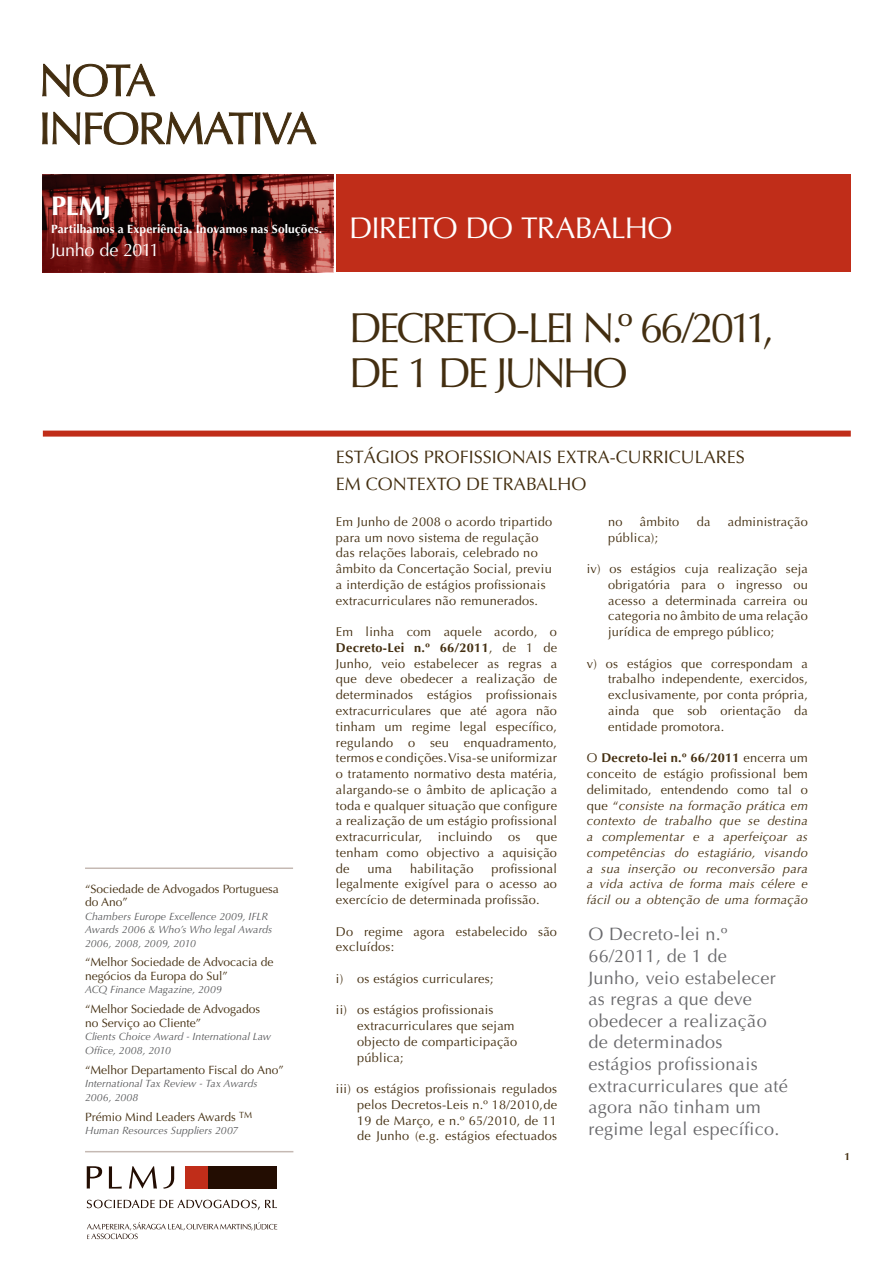
<style>
.page{position:relative;width:893px;height:1263px;background:#fff}
.page>*{position:absolute;margin:0;border:0;box-sizing:border-box;transform-origin:0 0}
.t1{font:42px "Optima";letter-spacing:-.075em;color:#432e10}
.t2{font:30px "Optima";letter-spacing:-.03em;color:#fff}
.t3{font:700 27px "Optima";color:#fff}
.t4{font:18px/21.6px "Optima";letter-spacing:.02em;color:#69696c}
.t5{font:18px "Optima";color:#432e10}
.t6{font:18px "Optima";letter-spacing:-.025em;color:#fff}
.t7{font:12.75px/15.8px "Optima";letter-spacing:.02em;color:#432e10;text-align:justify}
.t8{font:italic 12.75px/15.8px "Optima";letter-spacing:.02em;color:#432e10;text-align:justify}
.t9{font:12px/13.5px "Optima";color:#432e10}
.t10{font:700 12px "Optima";letter-spacing:.01em;color:#fff}
.t11{font:italic 10.5px/13.5px "Optima";letter-spacing:.005em;color:#57585a}
.t12{font:700 10.5px "Optima";color:#432e10}
.s1{font-weight:700}
.s2{font-style:normal}
.s3{font-weight:700;font-style:normal}
</style>
<div class="page">
<svg style="left:42px;top:112px;width:275px;height:33px"></svg>
<svg style="left:42px;top:64px;width:114px;height:33px"></svg>
<div style="left:43px;top:431px;width:808px;height:6px;background:#c02d19"></div>
<svg style="left:43px;top:174px;width:290px;height:98px;background:#62201e"></svg>
<div style="left:336px;top:174px;width:515px;height:98px;background:#c02d19"></div>
<hr style="left:85px;top:867px;width:208px;height:2px;background:#c5b9b3">
<hr style="left:85px;top:1151px;width:208px;height:1px;background:#c5b9b3">
<div style="left:208px;top:1166px;width:69px;height:22px;background:#230d02"></div>
<div style="left:185px;top:1166px;width:23px;height:22px;background:#c02d19"></div>
<svg style="left:87px;top:1166px;width:87px;height:22px"></svg>
<svg style="left:87px;top:1200px;width:190px;height:10px"></svg>
<svg style="left:87px;top:1222px;width:190px;height:17px"></svg>
<p class="t3" style="left:51px;top:190px;width:62px">PLMJ</p>
<p class="t10" style="left:51px;top:221px;width:273px">Partilhamos a Experiência. Inovamos nas Soluções.</p>
<p class="t6" style="left:51px;top:240px;width:110px">Junho de 2011</p>
<p class="t2" style="left:349px;top:210px;width:325px">DIREITO DO TRABALHO</p>
<p class="t9" style="left:85px;top:882px;width:195px">“Sociedade de Advogados Portuguesa do Ano”</p>
<p class="t11" style="left:85px;top:909px;width:189px">Chambers Europe Excellence 2009, IFLR<br>Awards 2006 &amp; Who’s Who legal Awards<br>2006, 2008, 2009, 2010</p>
<p class="t9" style="left:85px;top:956px;width:190px">“Melhor Sociedade de Advocacia de negócios da Europa do Sul”</p>
<p class="t11" style="left:85px;top:983px;width:138px">ACQ Finance Magazine, 2009</p>
<p class="t9" style="left:85px;top:1003px;width:177px">“Melhor Sociedade de Advogados no Serviço ao Cliente”</p>
<p class="t11" style="left:85px;top:1030px;width:187px">Clients Choice Award - International Law<br>Office, 2008, 2010</p>
<p class="t9" style="left:85px;top:1063px;width:200px">“Melhor Departamento Fiscal do Ano”</p>
<p class="t11" style="left:85px;top:1077px;width:174px">International Tax Review - Tax Awards<br>2006, 2008</p>
<p class="t9" style="left:85px;top:1110px;width:169px">Prémio Mind Leaders Awards <sup>TM</sup></p>
<p class="t11" style="left:85px;top:1124px;width:155px">Human Resources Suppliers 2007</p>
<p class="t1" style="left:349px;top:304px;width:427px">DECRETO-LEI N.º 66/2011,</p>
<p class="t1" style="left:349px;top:349px;width:280px">DE 1 DE JUNHO</p>
<p class="t5" style="left:336px;top:446px;width:410px">ESTÁGIOS PROFISSIONAIS EXTRA-CURRICULARES</p>
<p class="t5" style="left:336px;top:473px;width:252px">EM CONTEXTO DE TRABALHO</p>
<p class="t7" style="left:336px;top:514px;width:218px">Em Junho de 2008 o acordo tripartido</p>
<p class="t7" style="left:336px;top:530px;width:204px">para um novo sistema de regulação</p>
<p class="t7" style="left:336px;top:545px;width:203px">das relações laborais, celebrado no</p>
<p class="t7" style="left:336px;top:561px;width:217px">âmbito da Concertação Social, previu</p>
<p class="t7" style="left:336px;top:577px;width:211px">a interdição de estágios profissionais</p>
<p class="t7" style="left:336px;top:593px;width:204px">extracurriculares não remunerados.</p>
<p class="t7" style="left:336px;top:624px;width:223px">Em linha com aquele acordo, o <span class="s1">Decreto-Lei n.º 66/2011</span>, de 1 de Junho, veio estabelecer as regras a que deve obedecer a realização de determinados estágios profissionais extracurriculares que até agora não tinham um regime legal específico, regulando o seu enquadramento, termos e condições. Visa-se uniformizar o tratamento normativo desta matéria, alargando-se o âmbito de aplicação a toda e qualquer situação que configure a realização de um estágio profissional extracurricular, incluindo os que tenham como objectivo a aquisição de</p>
<p class="t7" style="left:336px;top:860px;width:223px;text-indent:155px">profissional legalmente exigível para o acesso ao exercício de determinada profissão.</p>
<p class="t7" style="left:336px;top:923px;width:223px">Do regime agora estabelecido são excluídos:</p>
<p class="t7" style="left:336px;top:971px;width:159px">i) os estágios curriculares;</p>
<p class="t7" style="left:357px;top:1002px;width:162px;text-align:left;text-indent:-21px">ii) os estágios profissionais extracurriculares que sejam objecto de comparticipação pública;</p>
<p class="t7" style="left:357px;top:1081px;width:201px;text-indent:-21px">iii) os estágios profissionais regulados pelos Decretos-Leis n.º 18/2010,de 19 de Março, e n.º 65/2010, de 11 de Junho (e.g. estágios efectuados</p>
<p class="t7" style="left:368px;top:860px;width:26px">uma</p>
<p class="t7" style="left:410px;top:860px;width:65px">habilitação</p>
<p class="t7" style="left:608px;top:514px;width:16px">no</p>
<p class="t7" style="left:640px;top:514px;width:41px">âmbito</p>
<p class="t7" style="left:697px;top:514px;width:15px">da</p>
<p class="t7" style="left:728px;top:514px;width:82px">administração</p>
<p class="t7" style="left:608px;top:530px;width:52px">pública);</p>
<p class="t7" style="left:608px;top:561px;width:201px;text-indent:-21px">iv) os estágios cuja realização seja obrigatória para o ingresso ou acesso a determinada carreira ou categoria no âmbito de uma relação jurídica de emprego público;</p>
<p class="t7" style="left:608px;top:656px;width:201px;text-indent:-21px">v) os estágios que correspondam a trabalho independente, exercidos, exclusivamente, por conta própria, ainda que sob orientação da entidade promotora.</p>
<p class="t8" style="left:587px;top:750px;width:223px"><span class="s2">O</span> <span class="s3">Decreto-lei n.º 66/2011</span> <span class="s2">encerra um conceito de estágio profissional bem delimitado, entendendo como tal o que “</span>consiste na formação prática em contexto de trabalho que se destina a complementar e a aperfeiçoar as competências do estagiário, visando a sua inserção ou reconversão para a vida activa de forma mais célere e fácil ou a obtenção de uma formação</p>
<p class="t4" style="left:588px;top:924px;width:201px">O Decreto-lei n.º<br>66/2011, de 1 de<br>Junho, veio estabelecer as regras a que deve obedecer a realização de determinados estágios profissionais extracurriculares que até agora não tinham um regime legal específico.</p>
<p class="t12" style="left:845px;top:1150px;width:7px">1</p>
</div>
